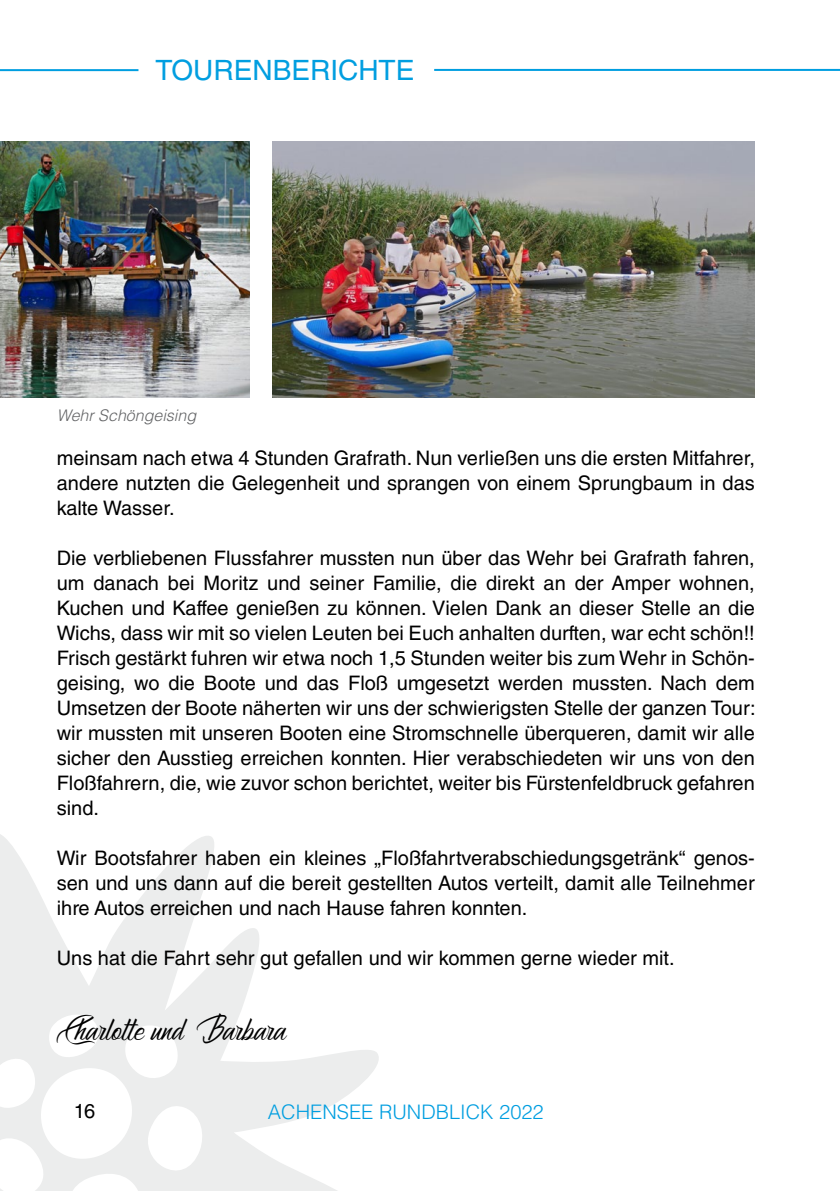
<style>
.page{position:relative;width:840px;height:1191px;background:#fff}
.page>*{position:absolute;margin:0;border:0;box-sizing:border-box;transform-origin:0 0}
.t1{font:36px "Merrychristmas";color:#000}
.t2{font:28px "Helvetica LT Std";color:#009ee0}
.t3{font:20px/25px "Helvetica LT Std";color:#000;text-align:justify}
.t4{font:300 20px "Helvetica LT Std";color:#009ee0}
.t5{font:italic 300 16px "Helvetica LT Std";color:#646567}
</style>
<div class="page">
<svg style="left:0;top:834px;width:379px;height:357px"></svg>
<hr style="left:434px;top:69px;width:405px;height:2px;background:#009ee0">
<hr style="left:0;top:69px;width:138px;height:2px;background:#009ee0">
<img style="left:272px;top:142px;width:482px;height:256px">
<img style="left:0;top:142px;width:250px;height:256px">
<h2 class="t2" style="left:155px;top:54px;width:260px">TOURENBERICHTE</h2>
<p class="t5" style="left:57px;top:406px;width:141px">Wehr Schöngeising</p>
<p class="t3" style="left:57px;top:445px;width:699px">meinsam nach etwa 4 Stunden Grafrath. Nun verließen uns die ersten Mitfahrer, andere nutzten die Gelegenheit und sprangen von einem Sprungbaum in das kalte Wasser.</p>
<p class="t3" style="left:57px;top:545px;width:700px">Die verbliebenen Flussfahrer mussten nun über das Wehr bei Grafrath fahren, um danach bei Moritz und seiner Familie, die direkt an der Amper wohnen, Kuchen und Kaffee genießen zu können. Vielen Dank an dieser Stelle an die Wichs, dass wir mit so vielen Leuten bei Euch anhalten durften, war echt schön!!<br>Frisch gestärkt fuhren wir etwa noch 1,5 Stunden weiter bis zum Wehr in Schön&shy;geising, wo die Boote und das Floß umgesetzt werden mussten. Nach dem Umsetzen der Boote näherten wir uns der schwierigsten Stelle der ganzen Tour: wir mussten mit unseren Booten eine Stromschnelle überqueren, damit wir alle sicher den Ausstieg erreichen konnten. Hier verabschiedeten wir uns von den Floßfahrern, die, wie zuvor schon berichtet, weiter bis Fürstenfeldbruck gefahren sind.</p>
<p class="t3" style="left:57px;top:845px;width:699px">Wir Bootsfahrer haben ein kleines „Floßfahrtverabschiedungsgetränk“ genos&shy;sen und uns dann auf die bereit gestellten Autos verteilt, damit alle Teilnehmer ihre Autos erreichen und nach Hause fahren konnten.</p>
<p class="t3" style="left:57px;top:945px;width:619px">Uns hat die Fahrt sehr gut gefallen und wir kommen gerne wieder mit.</p>
<h1 class="t1" style="left:57px;top:1008px;width:231px">Charlotte und Barbara</h1>
<p class="t3" style="left:74px;top:1098px;width:23px">16</p>
<p class="t4" style="left:268px;top:1099px;width:277px">ACHENSEE RUNDBLICK 2022</p>
</div>
